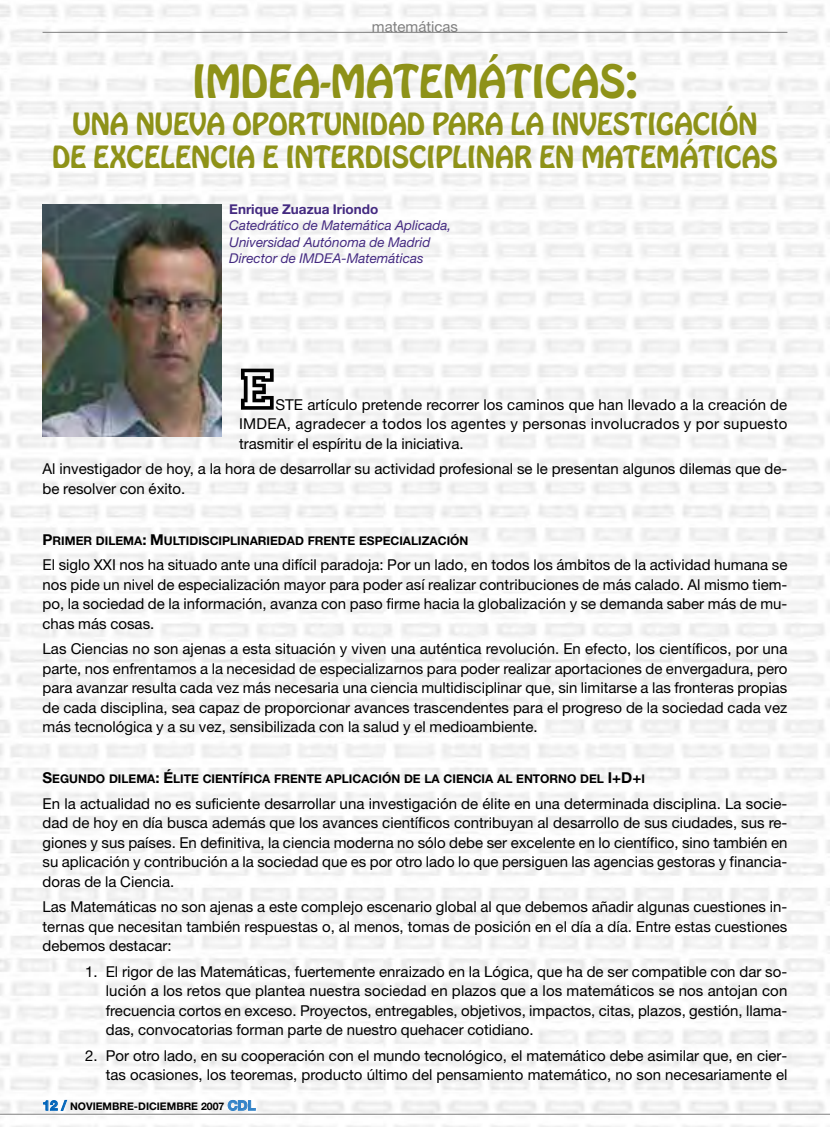
<style>
.page{position:relative;width:830px;height:1127px;background:#fff}
.page>*{position:absolute;margin:0;border:0;box-sizing:border-box;transform-origin:0 0}
.t1{font:61.5px "Princetown LET";color:#000}
.t2{font:40.5px "Hobo";color:#8e9218}
.t3{font:27px/32.4px "Hobo";color:#8e9218;text-align:center}
.t4{font:15px/19.5px "Helvetica Neue";color:#000;text-align:justify}
.t5{font:15px "Helvetica Neue";color:#808080}
.t6{font:italic 13.5px/16.5px "Helvetica Neue";color:#442a81}
.t7{font:700 13.5px "Helvetica Neue";color:#442a81}
.t8{font:700 12px "Helvetica Neue";color:#000}
.t9{font:700 10.5px "Helvetica Neue";color:#000}
.s1{font-size:15px}
.s2{font-size:13.5px;color:#0064ba}
.s3{font-size:13.5px;color:#3383c8}
</style>
<div class="page">
<img style="left:0;top:4px;width:829px;height:1123px">
<hr style="left:43px;top:32px;width:744px;height:1px;background:#808080">
<hr style="left:0;top:1114px;width:829px;height:1px;background:#808080">
<img style="left:43px;top:204px;width:178px;height:233px">
<p class="t5" style="left:372px;top:21px;width:88px">matemáticas</p>
<h2 class="t2" style="left:192px;top:61px;width:446px">IMDEA-MATEMÁTICAS:</h2>
<h3 class="t3" style="left:52px;top:110px;width:727px">UNA NUEVA OPORTUNIDAD PARA LA INVESTIGACIÓN<br>DE EXCELENCIA E INTERDISCIPLINAR EN MATEMÁTICAS</h3>
<p class="t7" style="left:229px;top:204px;width:150px">Enrique Zuazua Iriondo</p>
<p class="t6" style="left:229px;top:219px;width:223px">Catedrático de Matemática Aplicada,<br>Universidad Autónoma de Madrid<br>Director de IMDEA-Matemáticas</p>
<h1 class="t1" style="left:239px;top:352px;width:37px">E</h1>
<p class="t4" style="left:239px;top:396px;width:549px;text-indent:36px">STE artículo pretende recorrer los caminos que han llevado a la creación de IMDEA, agradecer a todos los agentes y personas involucrados y por supuesto trasmitir el espíritu de la iniciativa.</p>
<p class="t4" style="left:43px;top:460px;width:746px">Al investigador de hoy, a la hora de desarrollar su actividad profesional se le presentan algunos dilemas que de&shy;be resolver con éxito.</p>
<p class="t8" style="left:43px;top:536px;width:427px"><span class="s1">P</span>RIMER DILEMA<span class="s1">: M</span>ULTIDISCIPLINARIEDAD FRENTE ESPECIALIZACIÓN</p>
<p class="t4" style="left:43px;top:556px;width:746px">El siglo XXI nos ha situado ante una difícil paradoja: Por un lado, en todos los ámbitos de la actividad humana se nos pide un nivel de especialización mayor para poder así realizar contribuciones de más calado. Al mismo tiem&shy;po, la sociedad de la información, avanza con paso firme hacia la globalización y se demanda saber más de mu&shy;chas más cosas.</p>
<p class="t4" style="left:43px;top:640px;width:746px">Las Ciencias no son ajenas a esta situación y viven una auténtica revolución. En efecto, los científicos, por una parte, nos enfrentamos a la necesidad de especializarnos para poder realizar aportaciones de envergadura, pero para avanzar resulta cada vez más necesaria una ciencia multidisciplinar que, sin limitarse a las fronteras propias de cada disciplina, sea capaz de proporcionar avances trascendentes para el progreso de la sociedad cada vez más tecnológica y a su vez, sensibilizada con la salud y el medioambiente.</p>
<p class="t8" style="left:43px;top:775px;width:603px"><span class="s1">S</span>EGUNDO DILEMA<span class="s1">: É</span>LITE CIENTÍFICA FRENTE APLICACIÓN DE LA CIENCIA AL ENTORNO DEL <span class="s1">I+D+</span>I</p>
<p class="t4" style="left:43px;top:795px;width:746px">En la actualidad no es suficiente desarrollar una investigación de élite en una determinada disciplina. La socie&shy;dad de hoy en día busca además que los avances científicos contribuyan al desarrollo de sus ciudades, sus re&shy;giones y sus países. En definitiva, la ciencia moderna no sólo debe ser excelente en lo científico, sino también en su aplicación y contribución a la sociedad que es por otro lado lo que persiguen las agencias gestoras y financia&shy;doras de la Ciencia.</p>
<p class="t4" style="left:43px;top:898px;width:746px">Las Matemáticas no son ajenas a este complejo escenario global al que debemos añadir algunas cuestiones in&shy;ternas que necesitan también respuestas o, al menos, tomas de posición en el día a día. Entre estas cuestiones debemos destacar:</p>
<p class="t4" style="left:106px;top:963px;width:682px;text-indent:-21px">1. El rigor de las Matemáticas, fuertemente enraizado en la Lógica, que ha de ser compatible con dar so&shy;lución a los retos que plantea nuestra sociedad en plazos que a los matemáticos se nos antojan con frecuencia cortos en exceso. Proyectos, entregables, objetivos, impactos, citas, plazos, gestión, llama&shy;das, convocatorias forman parte de nuestro quehacer cotidiano.</p>
<p class="t4" style="left:85px;top:1047px;width:703px;text-align:right">2. Por otro lado, en su cooperación con el mundo tecnológico, el matemático debe asimilar que, en cier&shy;tas ocasiones, los teoremas, producto último del pensamiento matemático, no son necesariamente el</p>
<p class="t9" style="left:43px;top:1103px;width:214px"><span class="s2">12 /</span> NOVIEMBRE-DICIEMBRE 2007 <span class="s3">CDL</span></p>
</div>
